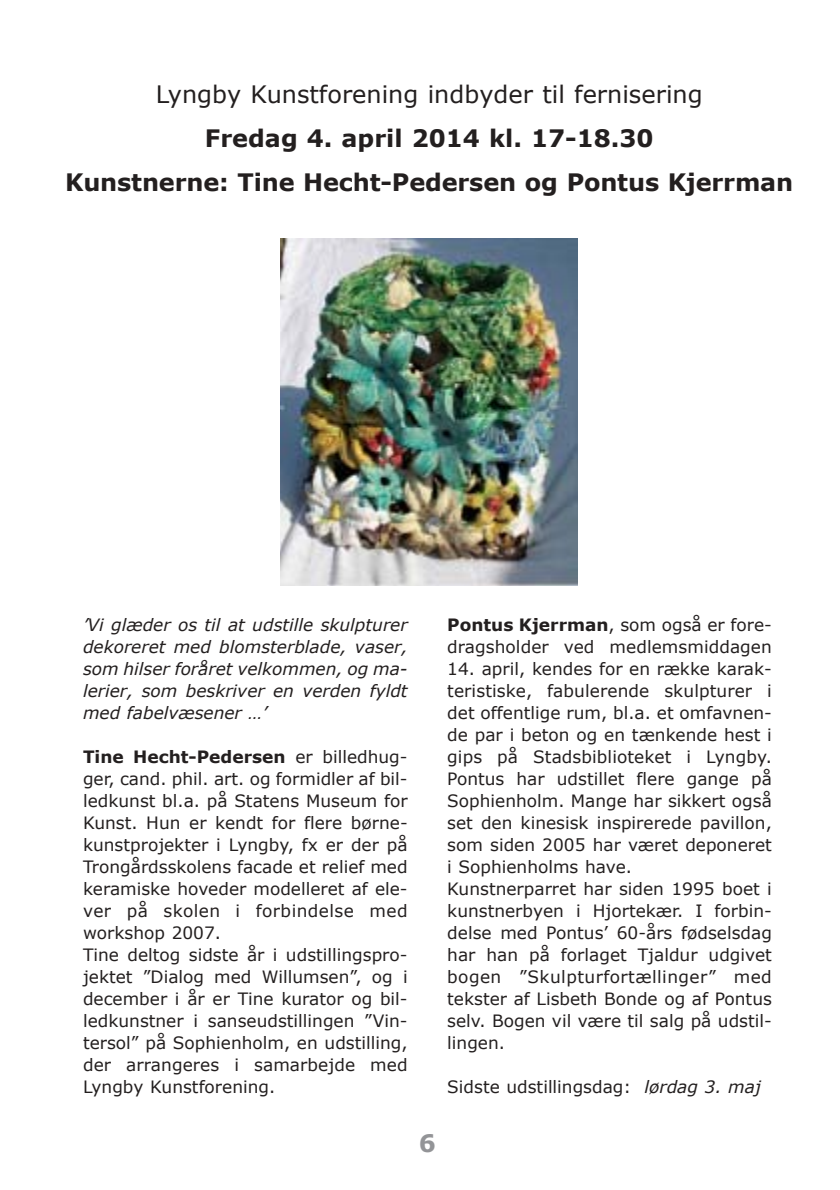
<style>
.page{position:relative;width:840px;height:1190px;background:#fff}
.page>*{position:absolute;margin:0;border:0;box-sizing:border-box;transform-origin:0 0}
.t1{font:700 24px/44px "Verdana";letter-spacing:-.005em;color:#231f1f;text-align:center}
.t2{font:24px "Verdana";color:#231f1f}
.t3{font:700 24px "Verdana";color:#939497}
.t4{font:17px/22px "Verdana";color:#231f1f}
.t5{font:italic 17px/22px "Verdana";color:#231f1f;text-align:justify}
.s1{font-weight:700}
.s2{font-style:italic}
</style>
<div class="page">
<img style="left:280px;top:238px;width:297px;height:348px">
<h1 class="t2" style="left:156px;top:79px;width:548px">Lyngby Kunstforening indbyder til fernisering</h1>
<h1 class="t1" style="left:65px;top:116px;width:730px">Fredag 4. april 2014 kl. 17-18.30<br>Kunstnerne: Tine Hecht-Pedersen og Pontus Kjerrman</h1>
<p class="t5" style="left:83px;top:614px;width:326px">íVi glÊder os til at udstille skulpturer dekoreret med blomsterblade, vaser, som hilser forÂret velkommen, og ma&shy;lerier, som beskriver en verden fyldt med fabelvÊsener Öí</p>
<p class="t4" style="left:83px;top:746px;width:326px"><span class="s1">Tine Hecht-Pedersen</span> er billedhug&shy;ger, cand. phil. art. og formidler af bil&shy;ledkunst bl.a. pÂ Statens Museum for Kunst. Hun er kendt for flere b¯rne&shy;kunstprojekter i Lyngby, fx er der pÂ TrongÂrdsskolens facade et relief med keramiske hoveder modelleret af ele&shy;ver pÂ skolen i forbindelse med workshop 2007.<br>Tine deltog sidste Âr i udstillingspro&shy;jektet îDialog med Willumsenî, og i december i Âr er Tine kurator og bil&shy;ledkunstner i sanseudstillingen îVin&shy;tersolî pÂ Sophienholm, en udstilling, der arrangeres i samarbejde med Lyngby Kunstforening.</p>
<p class="t4" style="left:447px;top:614px;width:326px"><span class="s1">Pontus Kjerrman</span>, som ogsÂ er fore&shy;dragsholder ved medlemsmiddagen</p>
<p class="t4" style="left:447px;top:658px;width:326px">14. april, kendes for en rÊkke karak&shy;teristiske, fabulerende skulpturer i det offentlige rum, bl.a. et omfavnen&shy;de par i beton og en tÊnkende hest i gips pÂ Stadsbiblioteket i Lyngby.<br>Pontus har udstillet flere gange pÂ Sophienholm. Mange har sikkert ogsÂ set den kinesisk inspirerede pavillon, som siden 2005 har vÊret deponeret i Sophienholms have.<br>Kunstnerparret har siden 1995 boet i kunstnerbyen i HjortekÊr. I forbin&shy;delse med Pontusí 60-Ârs f¯dselsdag har han pÂ forlaget Tjaldur udgivet bogen îSkulpturfortÊllingerî med tekster af Lisbeth Bonde og af Pontus selv. Bogen vil vÊre til salg pÂ udstil&shy;lingen.</p>
<p class="t4" style="left:447px;top:1075px;width:315px">Sidste udstillingsdag: <span class="s2">l¯rdag 3. maj</span></p>
<h1 class="t3" style="left:419px;top:1128px;width:19px">6</h1>
</div>
